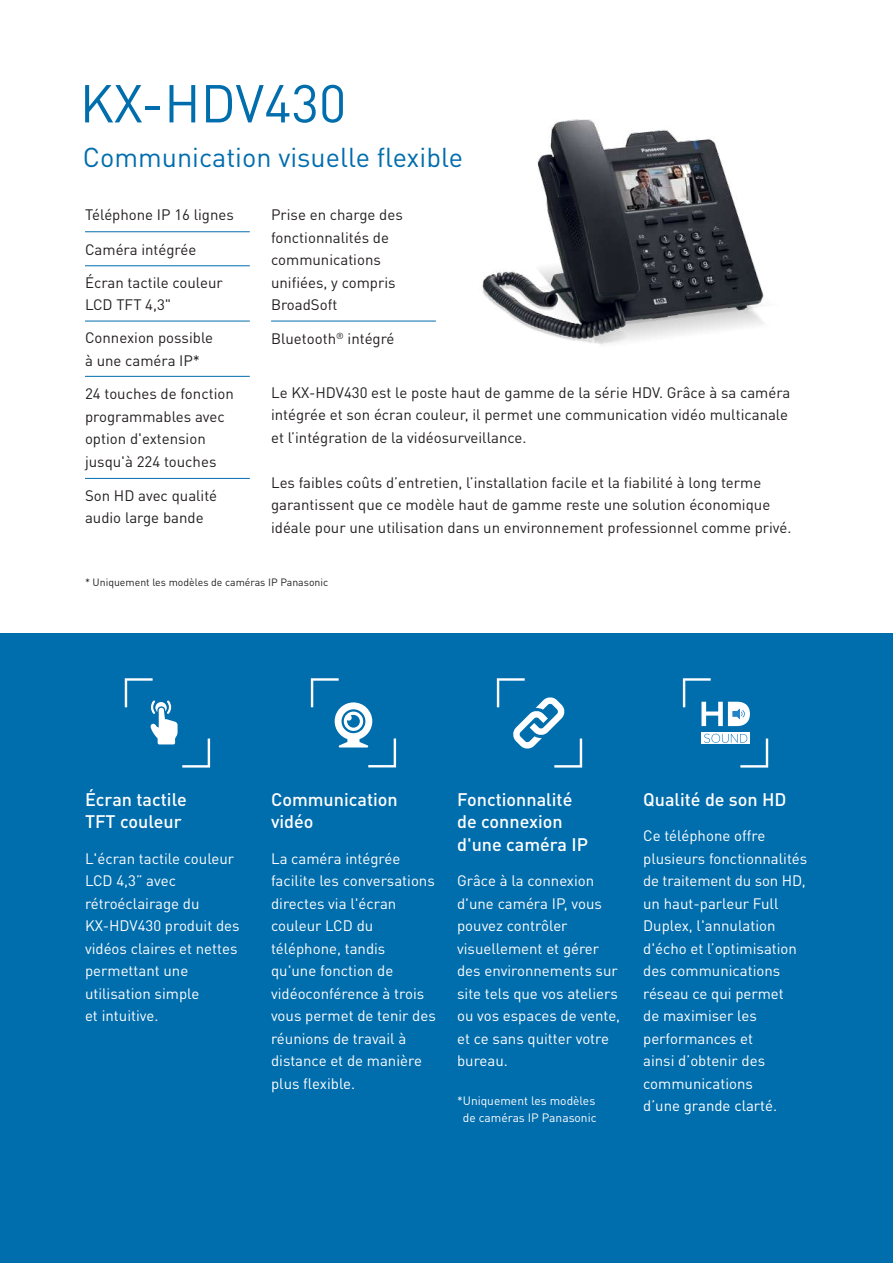
<style>
.page{position:relative;width:893px;height:1263px;background:#fff}
.page>*{position:absolute;margin:0;border:0;box-sizing:border-box;transform-origin:0 0}
.t1{font:52.5px "DIN Pro";color:#006dad}
.t2{font:27px "DIN Pro";color:#006dad}
.t3{font:500 18px/22.5px "DIN Pro";color:#fff}
.t4{font:15px/22.5px "DIN Pro";color:#fff}
.t5{font:15px/22.5px "DIN Pro";color:#231f20}
.t6{font:12px/16.5px "DIN Pro";color:#fff;text-align:center}
.t7{font:10.5px "DIN Pro";color:#231f20}
</style>
<div class="page">
<div style="left:0;top:634px;width:893px;height:629px;background:#006dad"></div>
<hr style="left:85px;top:231px;width:165px;height:1px;background:#006dad">
<hr style="left:85px;top:265px;width:165px;height:1px;background:#006dad">
<hr style="left:85px;top:321px;width:165px;height:1px;background:#006dad">
<hr style="left:85px;top:376px;width:165px;height:1px;background:#006dad">
<hr style="left:85px;top:478px;width:165px;height:1px;background:#006dad">
<hr style="left:271px;top:321px;width:165px;height:1px;background:#006dad">
<img style="left:482px;top:119px;width:282px;height:226px">
<svg style="left:311px;top:678px;width:85px;height:89px"></svg>
<svg style="left:497px;top:678px;width:85px;height:89px"></svg>
<svg style="left:125px;top:678px;width:85px;height:89px"></svg>
<div style="left:701px;top:733px;width:49px;height:11px;background:#fff"></div>
<svg style="left:704px;top:734px;width:64px;height:33px"></svg>
<svg style="left:683px;top:678px;width:67px;height:48px"></svg>
<h1 class="t1" style="left:80px;top:62px;width:268px">KX-HDV430</h1>
<h2 class="t2" style="left:83px;top:136px;width:382px">Communication visuelle flexible</h2>
<p class="t5" style="left:85px;top:202px;width:150px">Téléphone IP 16 lignes</p>
<p class="t5" style="left:85px;top:236px;width:113px">Caméra intégrée</p>
<p class="t5" style="left:85px;top:270px;width:139px">Écran tactile couleur<br>LCD TFT 4,3"</p>
<p class="t5" style="left:85px;top:325px;width:130px">Connexion possible à une caméra IP*</p>
<p class="t5" style="left:85px;top:381px;width:150px">24 touches de fonction programmables avec option d'extension jusqu'à 224 touches</p>
<p class="t5" style="left:85px;top:482px;width:134px">Son HD avec qualité audio large bande</p>
<p class="t5" style="left:271px;top:202px;width:133px">Prise en charge des fonctionnalités de communications unifiées, y compris<br>BroadSoft</p>
<p class="t5" style="left:271px;top:326px;width:125px">Bluetooth<sup>®</sup> intégré</p>
<p class="t5" style="left:271px;top:379px;width:521px">Le KX-HDV430 est le poste haut de gamme de la série HDV. Grâce à sa caméra intégrée et son écran couleur, il permet une communication vidéo multicanale et l’intégration de la vidéosurveillance.</p>
<p class="t5" style="left:271px;top:469px;width:522px">Les faibles coûts d’entretien, l’installation facile et la fiabilité à long terme garantissent que ce modèle haut de gamme reste une solution économique idéale pour une utilisation dans un environnement professionnel comme privé.</p>
<p class="t7" style="left:85px;top:574px;width:245px">* Uniquement les modèles de caméras IP Panasonic</p>
<p class="t3" style="left:85px;top:786px;width:103px">Écran tactile<br>TFT couleur</p>
<p class="t4" style="left:85px;top:845px;width:156px">L'écran tactile couleur<br>LCD 4,3” avec rétroéclairage du<br>KX-HDV430 produit des vidéos claires et nettes permettant une utilisation simple<br>et intuitive.</p>
<p class="t3" style="left:271px;top:786px;width:128px">Communication vidéo</p>
<p class="t4" style="left:271px;top:845px;width:166px">La caméra intégrée facilite les conversations directes via l'écran couleur LCD du téléphone, tandis<br>qu'une fonction de vidéoconférence à trois vous permet de tenir des réunions de travail à distance et de manière plus flexible.</p>
<p class="t3" style="left:457px;top:786px;width:132px">Fonctionnalité de connexion d'une caméra IP</p>
<p class="t4" style="left:457px;top:868px;width:165px">Grâce à la connexion d'une caméra IP, vous pouvez contrôler visuellement et gérer des environnements sur site tels que vos ateliers ou vos espaces de vente, et ce sans quitter votre bureau.</p>
<p class="t6" style="left:457px;top:1091px;width:141px">*Uniquement les modèles de caméras IP Panasonic</p>
<p class="t3" style="left:643px;top:786px;width:145px">Qualité de son HD</p>
<p class="t4" style="left:643px;top:823px;width:166px">Ce téléphone offre plusieurs fonctionnalités de traitement du son HD, un haut-parleur Full<br>Duplex, l'annulation d'écho et l’optimisation des communications réseau ce qui permet<br>de maximiser les performances et<br>ainsi d’obtenir des communications<br>d’une grande clarté.</p>
</div>
